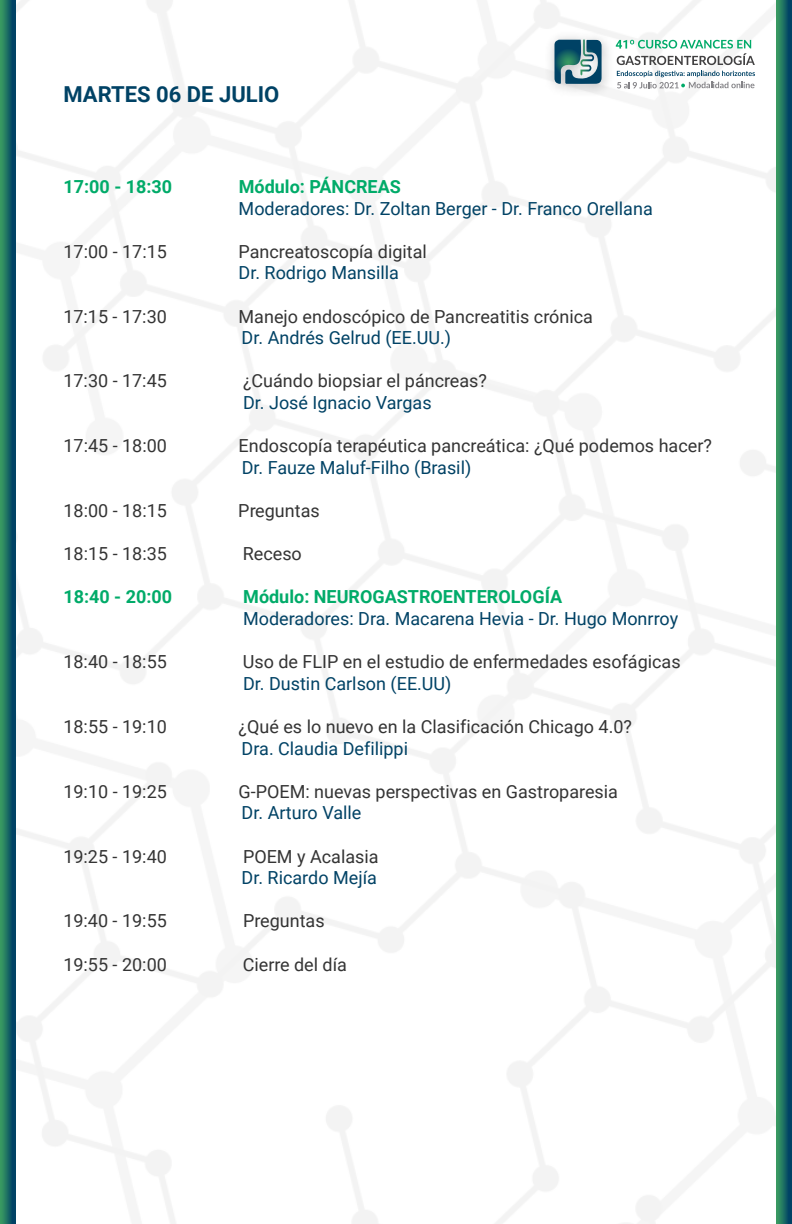
<style>
.page{position:relative;width:792px;height:1224px;background:#fff}
.page>*{position:absolute;margin:0;border:0;box-sizing:border-box;transform-origin:0 0}
.t1{font:700 22px "Roboto";color:#004265}
.t2{font:18px "Roboto";color:#343434}
.t3{font:18px "Roboto";color:#004265}
.t4{font:700 18px "Roboto";color:#00ab69}
</style>
<div class="page">
<img style="left:16px;top:0;width:760px;height:1224px">
<img style="left:483px;top:0;width:11px;height:158px">
<img style="left:494px;top:0;width:181px;height:158px">
<svg style="left:617px;top:71px;width:138px;height:17px"></svg>
<svg style="left:616px;top:40px;width:139px;height:25px"></svg>
<svg style="left:554px;top:40px;width:48px;height:44px;background:#4b7c8a"></svg>
<svg style="left:0;top:0;width:16px;height:1224px;background:#1e7062"></svg>
<svg style="left:776px;top:0;width:16px;height:1224px;background:#1f7262"></svg>
<p class="t1" style="left:63px;top:78px;width:217px">MARTES 06 DE JULIO</p>
<p class="t4" style="left:63px;top:174px;width:110px">17:00 - 18:30</p>
<p class="t4" style="left:239px;top:174px;width:164px">Módulo: PÁNCREAS</p>
<p class="t3" style="left:239px;top:195px;width:416px">Moderadores: Dr. Zoltan Berger - Dr. Franco Orellana</p>
<p class="t2" style="left:63px;top:239px;width:105px">17:00 - 17:15</p>
<p class="t2" style="left:239px;top:239px;width:190px">Pancreatoscopía digital</p>
<p class="t3" style="left:239px;top:260px;width:162px">Dr. Rodrigo Mansilla</p>
<p class="t2" style="left:63px;top:303px;width:105px">17:15 - 17:30</p>
<p class="t2" style="left:239px;top:303px;width:356px">Manejo endoscópico de Pancreatitis crónica</p>
<p class="t3" style="left:242px;top:325px;width:211px">Dr. Andrés Gelrud (EE.UU.)</p>
<p class="t2" style="left:63px;top:368px;width:105px">17:30 - 17:45</p>
<p class="t2" style="left:243px;top:368px;width:246px">¿Cuándo biopsiar el páncreas?</p>
<p class="t3" style="left:243px;top:390px;width:190px">Dr. José Ignacio Vargas</p>
<p class="t2" style="left:63px;top:433px;width:105px">17:45 - 18:00</p>
<p class="t2" style="left:239px;top:433px;width:475px">Endoscopía terapéutica pancreática: ¿Qué podemos hacer?</p>
<p class="t3" style="left:242px;top:455px;width:231px">Dr. Fauze Maluf-Filho (Brasil)</p>
<p class="t2" style="left:63px;top:498px;width:105px">18:00 - 18:15</p>
<p class="t2" style="left:238px;top:498px;width:83px">Preguntas</p>
<p class="t2" style="left:63px;top:541px;width:105px">18:15 - 18:35</p>
<p class="t2" style="left:243px;top:541px;width:61px">Receso</p>
<p class="t4" style="left:63px;top:584px;width:110px">18:40 - 20:00</p>
<p class="t4" style="left:243px;top:584px;width:320px">Módulo: NEUROGASTROENTEROLOGÍA</p>
<p class="t3" style="left:243px;top:606px;width:437px">Moderadores: Dra. Macarena Hevia - Dr. Hugo Monrroy</p>
<p class="t2" style="left:63px;top:649px;width:105px">18:40 - 18:55</p>
<p class="t2" style="left:243px;top:649px;width:439px">Uso de FLIP en el estudio de enfermedades esofágicas</p>
<p class="t3" style="left:243px;top:671px;width:210px">Dr. Dustin Carlson (EE.UU)</p>
<p class="t2" style="left:63px;top:714px;width:105px">18:55 - 19:10</p>
<p class="t2" style="left:239px;top:714px;width:395px">¿Qué es lo nuevo en la Clasificación Chicago 4.0?</p>
<p class="t3" style="left:242px;top:735px;width:168px">Dra. Claudia Defilippi</p>
<p class="t2" style="left:63px;top:779px;width:105px">19:10 - 19:25</p>
<p class="t2" style="left:239px;top:779px;width:381px">G-POEM: nuevas perspectivas en Gastroparesia</p>
<p class="t3" style="left:242px;top:800px;width:121px">Dr. Arturo Valle</p>
<p class="t2" style="left:63px;top:843px;width:105px">19:25 - 19:40</p>
<p class="t2" style="left:243px;top:843px;width:137px">POEM y Acalasia</p>
<p class="t3" style="left:242px;top:865px;width:137px">Dr. Ricardo Mejía</p>
<p class="t2" style="left:63px;top:908px;width:105px">19:40 - 19:55</p>
<p class="t2" style="left:243px;top:908px;width:83px">Preguntas</p>
<p class="t2" style="left:63px;top:951px;width:105px">19:55 - 20:00</p>
<p class="t2" style="left:243px;top:951px;width:106px">Cierre del día</p>
</div>
